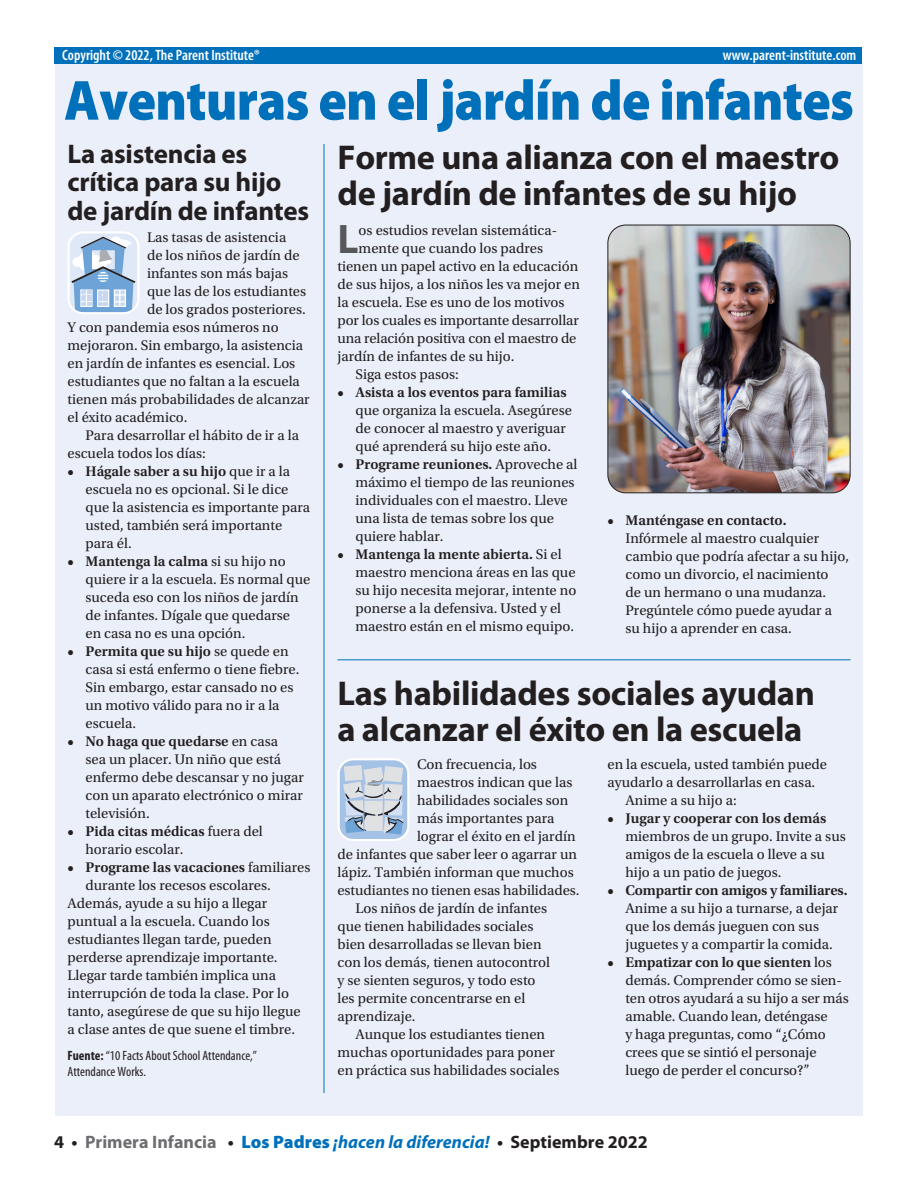
<style>
.page{position:relative;width:918px;height:1188px;background:#fff}
.page>*{position:absolute;margin:0;border:0;box-sizing:border-box;transform-origin:0 0}
.t1{font:900 57px "Myriad Pro";letter-spacing:-.015em;color:#0070ba;scale:.93 1}
.t2{font:700 41.4px "Myriad Pro";color:#57585a}
.t3{font:700 34.5px/36px "Myriad Pro";letter-spacing:-.01em;color:#231f20}
.t4{font:700 27px/28.5px "Myriad Pro";letter-spacing:-.01em;color:#231f20}
.t5{font:italic 700 18px "Myriad Pro";color:#0070ba}
.t6{font:600 condensed 15px "Myriad Pro";color:#fff}
.t7{font:14.7px/18px "Utopia Std";color:#231f20}
.t8{font:600 14.7px "Utopia Std";color:#231f20}
.t9{font:condensed 13.5px/16.5px "Myriad Pro";color:#231f20}
.s1{font-weight:600}
.s2{font-weight:400}
.s3{font-weight:700}
.s4{font-style:normal;color:#231f20}
.s5{font-style:normal;color:#6c6d70}
.s6{font-weight:900;font-style:normal}
</style>
<div class="page">
<div style="left:55px;top:63px;width:808px;height:1053px;background:#eaeff9"></div>
<hr style="left:338px;top:659px;width:512px;height:1px;background:#0070ba">
<div style="left:55px;top:48px;width:807px;height:16px;background:#0070ba"></div>
<hr style="left:324px;top:144px;width:1px;height:949px;background:#0070ba">
<svg style="left:338px;top:758px;width:71px;height:83px;background:#bfccdd"></svg>
<svg style="left:68px;top:231px;width:71px;height:83px"></svg>
<img style="left:608px;top:225px;width:242px;height:268px">
<div style="left:608px;top:225px;width:242px;height:268px;border:1px solid #231f20;border-radius:18px"></div>
<p class="t6" style="left:62px;top:45px;width:199px">Copyright © 2022, The Parent Institute®</p>
<p class="t6" style="left:723px;top:45px;width:135px">www.parent-institute.com</p>
<h1 class="t1" style="left:64px;top:62px;width:851px">Aventuras en el jardín de infantes</h1>
<h3 class="t4" style="left:68px;top:139px;width:243px">La asistencia es crítica para su hijo de jardín de infantes</h3>
<h3 class="t3" style="left:338px;top:138px;width:503px">Forme una alianza con el maestro de jardín de infantes de su hijo</h3>
<h2 class="t2" style="left:338px;top:212px;width:23px">L</h2>
<p class="t7" style="left:359px;top:222px;width:200px">os estudios revelan sistemática-</p>
<p class="t7" style="left:147px;top:229px;width:141px">Las tasas de asistencia</p>
<p class="t7" style="left:147px;top:247px;width:154px">de los niños de jardín de</p>
<p class="t7" style="left:147px;top:265px;width:143px">infantes son más bajas</p>
<p class="t7" style="left:147px;top:283px;width:161px">que las de los estudiantes</p>
<p class="t7" style="left:147px;top:301px;width:160px">de los grados posteriores.</p>
<p class="t7" style="left:68px;top:319px;width:213px">Y con pandemia esos números no</p>
<p class="t7" style="left:68px;top:337px;width:237px">mejoraron. Sin embargo, la asistencia</p>
<p class="t7" style="left:68px;top:355px;width:229px">en jardín de infantes es esencial. Los</p>
<p class="t7" style="left:68px;top:373px;width:234px">estudiantes que no faltan a la escuela</p>
<p class="t7" style="left:68px;top:391px;width:244px">tienen más probabilidades de alcanzar</p>
<p class="t7" style="left:68px;top:409px;width:122px">el éxito académico.</p>
<p class="t7" style="left:85px;top:427px;width:215px">Para desarrollar el hábito de ir a la</p>
<p class="t7" style="left:68px;top:445px;width:140px">escuela todos los días:</p>
<p class="t7" style="left:86px;top:463px;width:226px;text-indent:-18px"><span class="s1">• Hágale saber a su hijo</span> que ir a la escuela no es opcional. Si le dice que la asistencia es importante para usted, también será importante para él.</p>
<p class="t7" style="left:86px;top:553px;width:226px;text-indent:-18px"><span class="s1">• Mantenga la calma</span> si su hijo no quiere ir a la escuela. Es normal que suceda eso con los niños de jardín de infantes. Dígale que quedarse<br>en casa no es una opción.</p>
<p class="t7" style="left:86px;top:643px;width:215px;text-indent:-18px"><span class="s1">• Permita que su hijo</span> se quede en casa si está enfermo o tiene fiebre.<br>Sin embargo, estar cansado no es un motivo válido para no ir a la escuela.</p>
<p class="t7" style="left:86px;top:733px;width:220px;text-indent:-18px"><span class="s1">• No haga que quedarse</span> en casa<br>sea un placer. Un niño que está enfermo debe descansar y no jugar con un aparato electrónico o mirar televisión.</p>
<p class="t7" style="left:86px;top:823px;width:179px;text-indent:-18px"><span class="s1">• Pida citas médicas</span> fuera del horario escolar.</p>
<p class="t8" style="left:68px;top:859px;width:244px">• Programe las vacaciones <span class="s2">familiares</span></p>
<p class="t7" style="left:86px;top:877px;width:187px">durante los recesos escolares.</p>
<p class="t7" style="left:68px;top:895px;width:201px">Además, ayude a su hijo a llegar</p>
<p class="t7" style="left:68px;top:913px;width:204px">puntual a la escuela. Cuando los</p>
<p class="t7" style="left:68px;top:931px;width:206px">estudiantes llegan tarde, pueden</p>
<p class="t7" style="left:68px;top:949px;width:212px">perderse aprendizaje importante.</p>
<p class="t7" style="left:68px;top:967px;width:210px">Llegar tarde también implica una</p>
<p class="t7" style="left:68px;top:985px;width:223px">interrupción de toda la clase. Por lo</p>
<p class="t7" style="left:68px;top:1003px;width:235px">tanto, asegúrese de que su hijo llegue</p>
<p class="t7" style="left:68px;top:1021px;width:229px">a clase antes de que suene el timbre.</p>
<p class="t9" style="left:68px;top:1047px;width:191px"><span class="s3">Fuente:</span> “10 Facts About School Attendance,”<br>Attendance Works.</p>
<p class="t7" style="left:359px;top:240px;width:186px">mente que cuando los padres</p>
<p class="t7" style="left:338px;top:258px;width:242px">tienen un papel activo en la educación</p>
<p class="t7" style="left:338px;top:276px;width:244px">de sus hijos, a los niños les va mejor en</p>
<p class="t7" style="left:338px;top:294px;width:228px">la escuela. Ese es uno de los motivos</p>
<p class="t7" style="left:338px;top:312px;width:243px">por los cuales es importante desarrollar</p>
<p class="t7" style="left:338px;top:330px;width:240px">una relación positiva con el maestro de</p>
<p class="t7" style="left:338px;top:348px;width:179px">jardín de infantes de su hijo.</p>
<p class="t7" style="left:355px;top:366px;width:105px">Siga estos pasos:</p>
<p class="t8" style="left:338px;top:384px;width:231px">• Asista a los eventos para familias</p>
<p class="t7" style="left:356px;top:402px;width:218px">que organiza la escuela. Asegúrese de conocer al maestro y averiguar qué aprenderá su hijo este año.</p>
<p class="t7" style="left:356px;top:456px;width:224px;text-indent:-18px"><span class="s1">• Programe reuniones.</span> Aproveche al máximo el tiempo de las reuniones individuales con el maestro. Lleve una lista de temas sobre los que quiere hablar.</p>
<p class="t7" style="left:356px;top:546px;width:222px;text-indent:-18px"><span class="s1">• Mantenga la mente abierta.</span> Si el maestro menciona áreas en las que su hijo necesita mejorar, intente no ponerse a la defensiva. Usted y el maestro están en el mismo equipo.</p>
<p class="t8" style="left:608px;top:512px;width:181px">• Manténgase en contacto.</p>
<p class="t7" style="left:626px;top:529px;width:225px">Infórmele al maestro cualquier cambio que podría afectar a su hijo, como un divorcio, el nacimiento<br>de un hermano o una mudanza.<br>Pregúntele cómo puede ayudar a su hijo a aprender en casa.</p>
<h3 class="t3" style="left:338px;top:674px;width:479px">Las habilidades sociales ayudan a alcanzar el éxito en la escuela</h3>
<p class="t7" style="left:417px;top:755px;width:122px">Con frecuencia, los</p>
<p class="t7" style="left:417px;top:773px;width:157px">maestros indican que las</p>
<p class="t7" style="left:417px;top:791px;width:153px">habilidades sociales son</p>
<p class="t7" style="left:417px;top:809px;width:139px">más importantes para</p>
<p class="t7" style="left:417px;top:827px;width:160px">lograr el éxito en el jardín</p>
<p class="t7" style="left:338px;top:845px;width:241px">de infantes que saber leer o agarrar un</p>
<p class="t7" style="left:338px;top:863px;width:238px">lápiz. También informan que muchos</p>
<p class="t7" style="left:338px;top:881px;width:243px">estudiantes no tienen esas habilidades.</p>
<p class="t7" style="left:355px;top:899px;width:193px">Los niños de jardín de infantes</p>
<p class="t7" style="left:338px;top:917px;width:197px">que tienen habilidades sociales</p>
<p class="t7" style="left:338px;top:935px;width:206px">bien desarrolladas se llevan bien</p>
<p class="t7" style="left:338px;top:953px;width:214px">con los demás, tienen autocontrol</p>
<p class="t7" style="left:338px;top:971px;width:200px">y se sienten seguros, y todo esto</p>
<p class="t7" style="left:338px;top:989px;width:189px">les permite concentrarse en el</p>
<p class="t7" style="left:338px;top:1007px;width:80px">aprendizaje.</p>
<p class="t7" style="left:355px;top:1025px;width:191px">Aunque los estudiantes tienen</p>
<p class="t7" style="left:338px;top:1043px;width:219px">muchas oportunidades para poner</p>
<p class="t7" style="left:338px;top:1061px;width:223px">en práctica sus habilidades sociales</p>
<p class="t7" style="left:608px;top:755px;width:221px">en la escuela, usted también puede</p>
<p class="t7" style="left:608px;top:773px;width:209px">ayudarlo a desarrollarlas en casa.</p>
<p class="t7" style="left:625px;top:791px;width:113px">Anime a su hijo a:</p>
<p class="t8" style="left:608px;top:810px;width:220px">• Jugar y cooperar con los demás</p>
<p class="t7" style="left:626px;top:827px;width:222px">miembros de un grupo. Invite a sus amigos de la escuela o lleve a su hijo a un patio de juegos.</p>
<p class="t8" style="left:608px;top:882px;width:242px">• Compartir con amigos y familiares.</p>
<p class="t7" style="left:626px;top:899px;width:214px">Anime a su hijo a turnarse, a dejar que los demás jueguen con sus juguetes y a compartir la comida.</p>
<p class="t7" style="left:626px;top:953px;width:225px;text-indent:-18px"><span class="s1">• Empatizar con lo que sienten</span> los demás. Comprender cómo se sien&shy;ten otros ayudará a su hijo a ser más amable. Cuando lean, deténgase<br>y haga preguntas, como “¿Cómo crees que se sintió el personaje luego de perder el concurso?”</p>
<p class="t5" style="left:54px;top:1130px;width:595px"><span class="s4">4 •</span> <span class="s5">Primera Infancia</span> <span class="s4">•</span> <span class="s6">Los Padres</span> ¡hacen la diferencia! <span class="s4">• Septiembre 2022</span></p>
</div>
